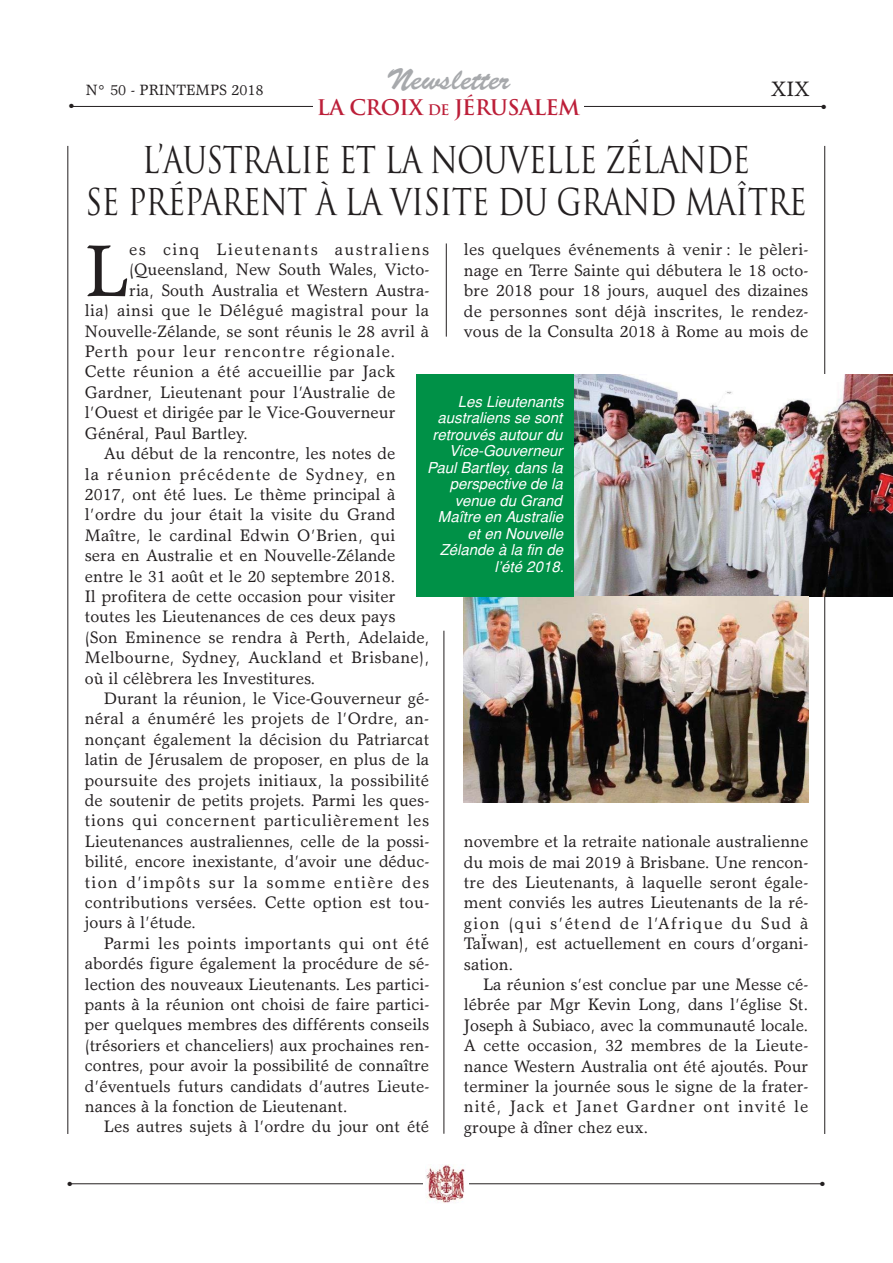
<style>
.page{position:relative;width:893px;height:1263px;background:#fff}
.page>*{position:absolute;margin:0;border:0;box-sizing:border-box;transform-origin:0 0}
.t1{font:73.5px "Garth Graphic";color:#231f20}
.t2{font:36px/42px "Trajan";letter-spacing:-.025em;color:#231f20;text-align:center;scale:.82 1}
.t3{font:30px "Brush Script";color:#a7a9ac}
.t4{font:700 21px "Trajan";letter-spacing:-.025em;color:#bc1f39}
.t5{font:21px "Garth Graphic";color:#231f20}
.t6{font:16.8px/20.4px "Garth Graphic";color:#231f20;text-align:justify}
.t7{font:16.8px "Garth Graphic";letter-spacing:.02em;color:#231f20}
.t8{font:16.8px "Garth Graphic";letter-spacing:.045em;color:#231f20}
.t9{font:16.8px "Garth Graphic";letter-spacing:.025em;color:#231f20}
.t10{font:16.8px "Garth Graphic";letter-spacing:.035em;color:#231f20}
.t11{font:16.8px "Garth Graphic";letter-spacing:.06em;color:#231f20}
.t12{font:16.8px "Garth Graphic";letter-spacing:.075em;color:#231f20}
.t13{font:16.8px "Garth Graphic";letter-spacing:.055em;color:#231f20}
.t14{font:16.8px "Garth Graphic";letter-spacing:.08em;color:#231f20}
.t15{font:italic 15px/16.5px "Helvetica";color:#fff;text-align:right}
.t16{font:15px "Garth Graphic";color:#231f20}
.t17{font:6px "Zapf Dingbats";color:#231f20}
.s1{font-size:14.25px}
</style>
<div class="page">
<hr style="left:68px;top:146px;width:1px;height:988px;background:#231f20">
<hr style="left:824px;top:146px;width:1px;height:988px;background:#231f20">
<hr style="left:446px;top:243px;width:1px;height:94px;background:#231f20">
<hr style="left:69px;top:1183px;width:754px;height:1px;background:#231f20">
<div style="left:423px;top:1164px;width:45px;height:41px;background:#fff"></div>
<img style="left:426px;top:1164px;width:39px;height:39px">
<img style="left:574px;top:374px;width:318px;height:223px">
<img style="left:463px;top:597px;width:345px;height:205px">
<div style="left:416px;top:374px;width:158px;height:223px;background:#009147"></div>
<hr style="left:71px;top:106px;width:754px;height:1px;background:#231f20">
<div style="left:313px;top:99px;width:271px;height:24px;background:#fff"></div>
<hr style="left:444px;top:631px;width:1px;height:503px;background:#231f20">
<h3 class="t3" style="left:386px;top:71px;width:125px">Newsletter</h3>
<p class="t4" style="left:317px;top:96px;width:265px">LA CROIX <span class="s1">DE</span> JÉRUSALEM</p>
<p class="t5" style="left:771px;top:80px;width:40px">XIX</p>
<p class="t16" style="left:86px;top:84px;width:179px">N° 50 - PRINTEMPS 2018</p>
<p class="t17" style="left:69px;top:103px;width:6px">●</p>
<p class="t17" style="left:821px;top:104px;width:6px">●</p>
<h2 class="t2" style="left:86px;top:140px;width:881px">L’AUSTRALIE ET LA NOUVELLE ZÉLANDE<br>SE PRÉPARENT À LA VISITE DU GRAND MAÎTRE</h2>
<h1 class="t1" style="left:85px;top:243px;width:46px">L</h1>
<p class="t14" style="left:129px;top:243px;width:301px">es cinq Lieutenants australiens</p>
<p class="t6" style="left:464px;top:241px;width:346px">les quelques événements à venir : le pèleri&shy;nage en Terre Sainte qui débutera le 18 octo&shy;bre 2018 pour 18 jours, auquel des dizaines de personnes sont déjà inscrites, le rendez&shy;vous de la Consulta 2018 à Rome au mois de</p>
<p class="t6" style="left:129px;top:261px;width:301px">(Queensland, New South Wales, Victo-</p>
<p class="t6" style="left:129px;top:282px;width:301px">ria, South Australia et Western Austra-</p>
<p class="t9" style="left:85px;top:304px;width:346px">lia) ainsi que le Délégué magistral pour la</p>
<p class="t6" style="left:85px;top:322px;width:346px">Nouvelle-Zélande, se sont réunis le 28 avril à</p>
<p class="t11" style="left:85px;top:345px;width:312px">Perth pour leur rencontre régionale.</p>
<p class="t7" style="left:85px;top:365px;width:312px">Cette réunion a été accueillie par Jack</p>
<p class="t6" style="left:85px;top:384px;width:312px">Gardner, Lieutenant pour l’Australie de</p>
<p class="t6" style="left:85px;top:404px;width:312px">l’Ouest et dirigée par le Vice-Gouverneur</p>
<p class="t6" style="left:85px;top:424px;width:165px">Général, Paul Bartley.</p>
<p class="t6" style="left:104px;top:445px;width:293px">Au début de la rencontre, les notes de</p>
<p class="t13" style="left:85px;top:467px;width:312px">la réunion précédente de Sydney, en</p>
<p class="t6" style="left:85px;top:486px;width:312px">2017, ont été lues. Le thème principal à</p>
<p class="t6" style="left:85px;top:506px;width:312px">l’ordre du jour était la visite du Grand</p>
<p class="t6" style="left:85px;top:526px;width:312px">Maître, le cardinal Edwin O’Brien, qui</p>
<p class="t6" style="left:85px;top:547px;width:312px">sera en Australie et en Nouvelle-Zélande</p>
<p class="t6" style="left:85px;top:567px;width:312px">entre le 31 août et le 20 septembre 2018.</p>
<p class="t6" style="left:85px;top:588px;width:312px">Il profitera de cette occasion pour visiter</p>
<p class="t6" style="left:85px;top:608px;width:312px">toutes les Lieutenances de ces deux pays</p>
<p class="t6" style="left:85px;top:628px;width:346px">(Son Eminence se rendra à Perth, Adelaide,</p>
<p class="t7" style="left:85px;top:651px;width:346px">Melbourne, Sydney, Auckland et Brisbane),</p>
<p class="t6" style="left:85px;top:669px;width:232px">où il célèbrera les Investitures.</p>
<p class="t6" style="left:104px;top:690px;width:327px">Durant la réunion, le Vice-Gouverneur gé-</p>
<p class="t6" style="left:85px;top:710px;width:346px">néral a énuméré les projets de l’Ordre, an-</p>
<p class="t6" style="left:85px;top:730px;width:346px">nonçant également la décision du Patriarcat</p>
<p class="t6" style="left:85px;top:751px;width:346px">latin de Jérusalem de proposer, en plus de la</p>
<p class="t6" style="left:85px;top:771px;width:346px">poursuite des projets initiaux, la possibilité</p>
<p class="t6" style="left:85px;top:792px;width:346px">de soutenir de petits projets. Parmi les ques-</p>
<p class="t8" style="left:85px;top:814px;width:346px">tions qui concernent particulièrement les</p>
<p class="t6" style="left:85px;top:832px;width:346px">Lieutenances australiennes, celle de la possi-</p>
<p class="t6" style="left:85px;top:853px;width:346px">bilité, encore inexistante, d’avoir une déduc-</p>
<p class="t12" style="left:85px;top:875px;width:346px">tion d’impôts sur la somme entière des</p>
<p class="t7" style="left:85px;top:896px;width:346px">contributions versées. Cette option est tou-</p>
<p class="t6" style="left:85px;top:914px;width:113px">jours à l’étude.</p>
<p class="t10" style="left:104px;top:937px;width:327px">Parmi les points importants qui ont été</p>
<p class="t6" style="left:85px;top:955px;width:346px">abordés figure également la procédure de sé-</p>
<p class="t6" style="left:85px;top:975px;width:346px">lection des nouveaux Lieutenants. Les partici-</p>
<p class="t6" style="left:85px;top:996px;width:346px">pants à la réunion ont choisi de faire partici-</p>
<p class="t6" style="left:85px;top:1016px;width:346px">per quelques membres des différents conseils</p>
<p class="t6" style="left:85px;top:1036px;width:346px">(trésoriers et chanceliers) aux prochaines ren-</p>
<p class="t6" style="left:85px;top:1057px;width:346px">contres, pour avoir la possibilité de connaître</p>
<p class="t6" style="left:85px;top:1077px;width:346px">d’éventuels futurs candidats d’autres Lieute-</p>
<p class="t6" style="left:85px;top:1098px;width:264px">nances à la fonction de Lieutenant.</p>
<p class="t6" style="left:104px;top:1118px;width:327px">Les autres sujets à l’ordre du jour ont été</p>
<p class="t15" style="left:427px;top:395px;width:141px">Les Lieutenants australiens se sont retrouvés autour du<br>Vice-Gouverneur<br>Paul Bartley, dans la perspective de la venue du Grand<br>Maître en Australie et en Nouvelle<br>Zélande à la fin de l’été 2018.</p>
<p class="t6" style="left:464px;top:833px;width:346px">novembre et la retraite nationale australienne du mois de mai 2019 à Brisbane. Une rencon&shy;tre des Lieutenants, à laquelle seront égale&shy;ment conviés les autres Lieutenants de la ré&shy;gion (qui s’étend de l’Afrique du Sud à TaÏwan), est actuellement en cours d’organi&shy;sation.</p>
<p class="t6" style="left:464px;top:976px;width:346px;text-indent:19px">La réunion s’est conclue par une Messe cé&shy;lébrée par Mgr Kevin Long, dans l’église St.<br>Joseph à Subiaco, avec la communauté locale.<br>A cette occasion, 32 membres de la Lieute&shy;nance Western Australia ont été ajoutés. Pour terminer la journée sous le signe de la frater&shy;nité, Jack et Janet Gardner ont invité le groupe à dîner chez eux.</p>
<p class="t17" style="left:68px;top:1181px;width:6px">●</p>
<p class="t17" style="left:820px;top:1181px;width:6px">●</p>
</div>
